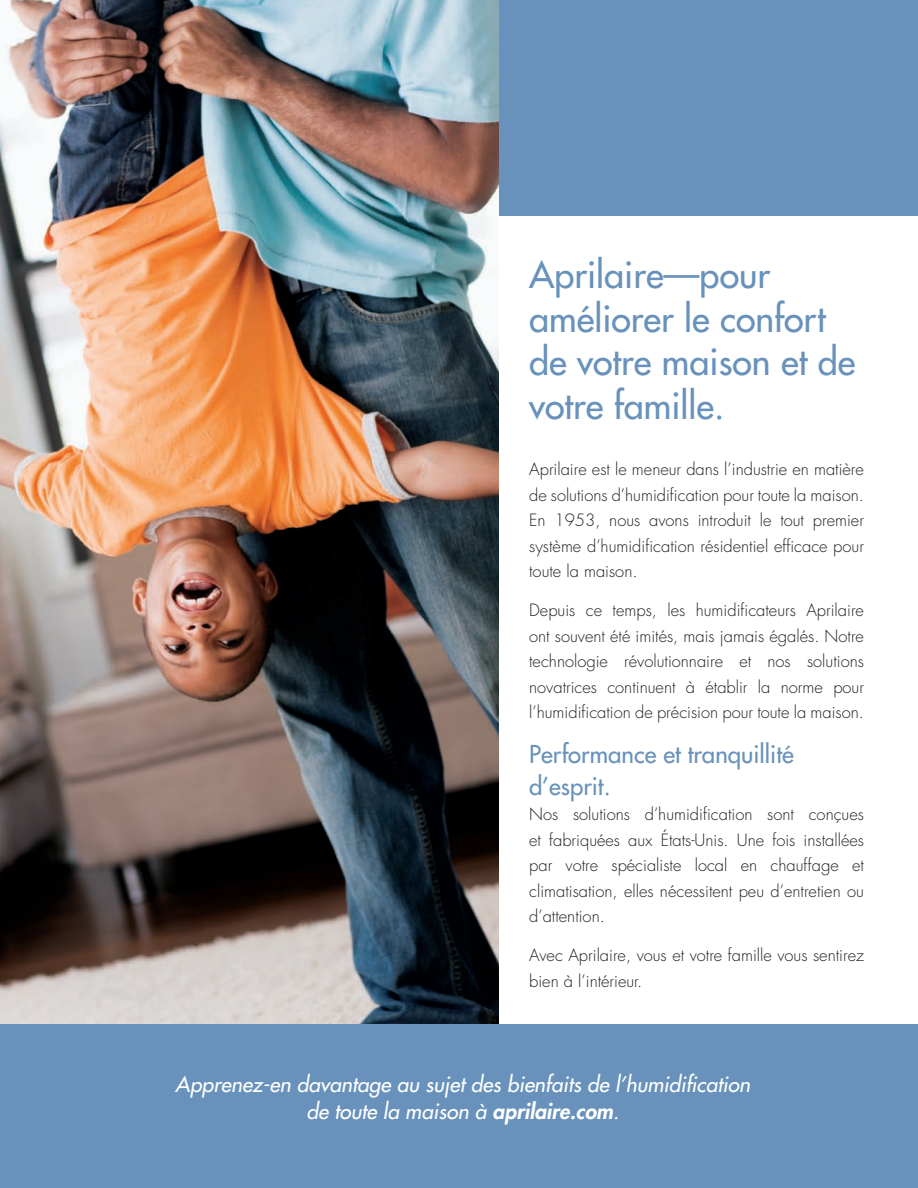
<style>
.page{position:relative;width:918px;height:1188px;background:#fff}
.page>*{position:absolute;margin:0;border:0;box-sizing:border-box;transform-origin:0 0}
.t1{font:36px/43.5px "Futura";color:#6892bb}
.t2{font:24px/31.5px "Futura";color:#6892bb}
.t3{font:italic 21px/27px "Futura";color:#fff;text-align:center}
.t4{font:300 16.5px/25.5px "Futura";color:#231f20;text-align:justify}
.s1{font-weight:800}
</style>
<div class="page">
<div style="left:490px;top:0;width:428px;height:216px;background:#6892bb"></div>
<div style="left:0;top:1024px;width:918px;height:164px;background:#6892bb"></div>
<img style="left:0;top:0;width:499px;height:1024px">
<h1 class="t1" style="left:529px;top:253px;width:328px">Aprilaire—pour améliorer le confort de votre maison et de votre famille.</h1>
<p class="t4" style="left:529px;top:457px;width:336px">Aprilaire est le meneur dans l’industrie en matière de solutions d’humidification pour toute la maison.<br>En 1953, nous avons introduit le tout premier système d’humidification résidentiel efficace pour toute la maison.</p>
<p class="t4" style="left:529px;top:598px;width:336px">Depuis ce temps, les humidificateurs Aprilaire ont souvent été imités, mais jamais égalés. Notre technologie révolutionnaire et nos solutions novatrices continuent à établir la norme pour l’humidification de précision pour toute la maison.</p>
<h2 class="t2" style="left:529px;top:739px;width:266px">Performance et tranquillité d’esprit.</h2>
<p class="t4" style="left:529px;top:802px;width:336px">Nos solutions d’humidification sont conçues et fabriquées aux États-Unis. Une fois installées par votre spécialiste local en chauffage et climatisation, elles nécessitent peu d’entretien ou d’attention.</p>
<p class="t4" style="left:529px;top:943px;width:336px">Avec Aprilaire, vous et votre famille vous sentirez bien à l’intérieur.</p>
<p class="t3" style="left:175px;top:1071px;width:576px">Apprenez-en davantage au sujet des bienfaits de l’humidification de toute la maison à <span class="s1">aprilaire.com</span>.</p>
</div>
